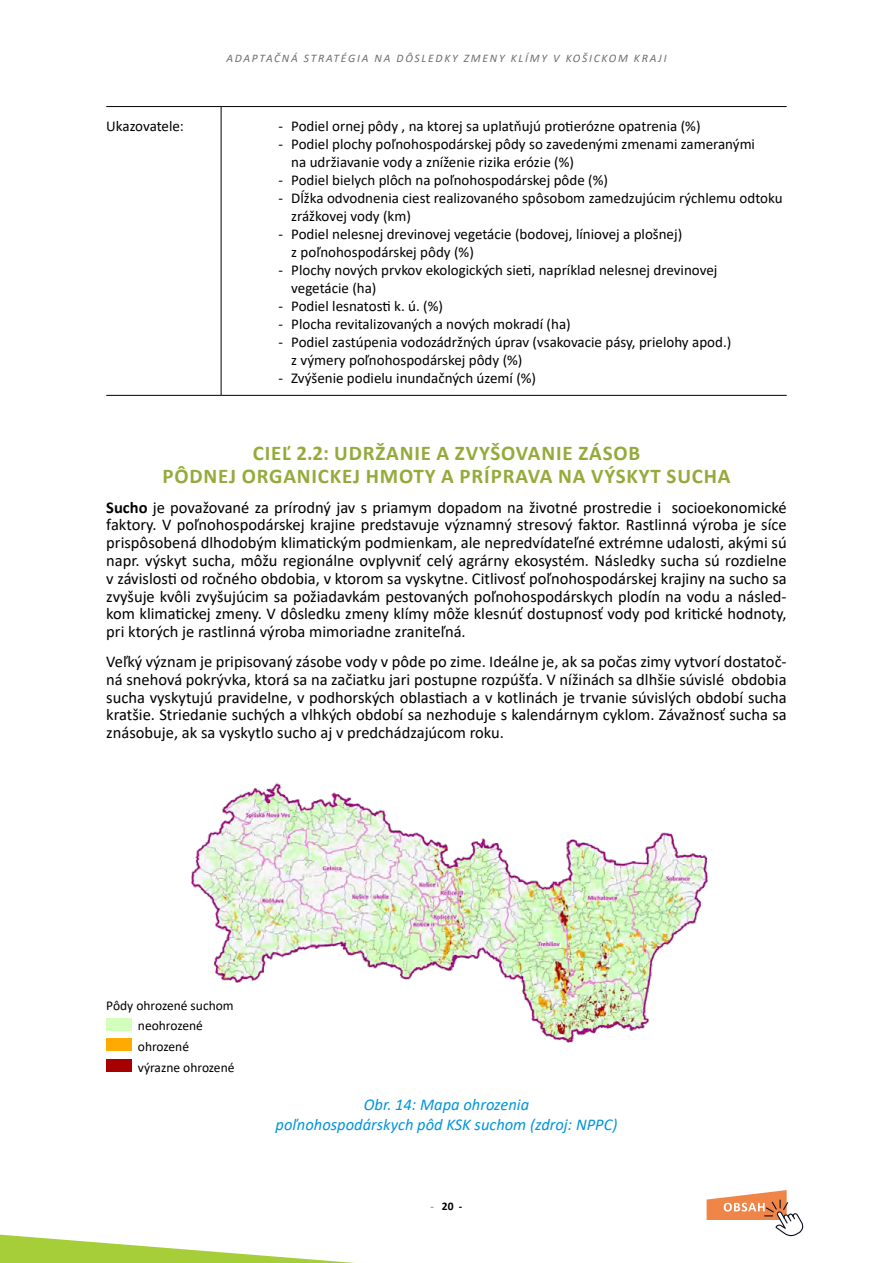
<style>
.page{position:relative;width:893px;height:1263px;background:#fff}
.page>*{position:absolute;margin:0;border:0;box-sizing:border-box;transform-origin:0 0}
.t1{font:700 21px/22.6px "Calibri";letter-spacing:.04em;color:#95aa3b;text-align:center}
.t2{font:16.5px/17.9px "Calibri";color:#000;text-align:justify}
.t3{font:italic 16.5px/19.8px "Calibri";color:#0095da;text-align:center}
.t4{font:15px/18px "Calibri";color:#000}
.t5{font:13.5px/20.5px "Calibri";color:#000}
.t6{font:italic 11.55px "Calibri";letter-spacing:.15em;color:#6d6e71}
.t7{font:700 11.55px "Calibri";color:#000}
.s1{font-weight:700}
.s2{color:#95aa3b}
</style>
<div class="page">
<svg style="left:0;top:1234px;width:355px;height:29px"></svg>
<svg style="left:707px;top:1190px;width:97px;height:46px"></svg>
<hr style="left:106px;top:106px;width:115px;height:1px;background:#000">
<hr style="left:221px;top:106px;width:566px;height:1px;background:#000">
<hr style="left:221px;top:107px;width:1px;height:288px;background:#000">
<hr style="left:106px;top:395px;width:115px;height:1px;background:#000">
<hr style="left:221px;top:395px;width:566px;height:1px;background:#000">
<img style="left:191px;top:782px;width:517px;height:261px">
<div style="left:106px;top:1018px;width:26px;height:12px;background:#d3ffbd"></div>
<div style="left:106px;top:1038px;width:26px;height:13px;background:#fa0"></div>
<div style="left:106px;top:1059px;width:26px;height:12px;background:#a60000"></div>
<p class="t6" style="left:226px;top:50px;width:442px">ADAPTAČNÁ STRATÉGIA NA DÔSLEDKY ZMENY KLÍMY V KOŠICKOM KRAJI</p>
<p class="t4" style="left:106px;top:116px;width:79px">Ukazovatele:</p>
<p class="t4" style="left:278px;top:116px;width:424px">- Podiel ornej pôdy , na ktorej sa uplatňujú protierózne opatrenia (%)</p>
<p class="t4" style="left:291px;top:134px;width:465px;text-indent:-13px">- Podiel plochy poľnohospodárskej pôdy so zavedenými zmenami zameranými na udržiavanie vody a zníženie rizika erózie (%)</p>
<p class="t4" style="left:278px;top:170px;width:331px">- Podiel bielych plôch na poľnohospodárskej pôde (%)</p>
<p class="t4" style="left:291px;top:188px;width:493px;text-indent:-13px">- Dĺžka odvodnenia ciest realizovaného spôsobom zamedzujúcim rýchlemu odtoku zrážkovej vody (km)</p>
<p class="t4" style="left:291px;top:224px;width:392px;text-indent:-13px">- Podiel nelesnej drevinovej vegetácie (bodovej, líniovej a plošnej) z poľnohospodárskej pôdy (%)</p>
<p class="t4" style="left:291px;top:260px;width:428px;text-indent:-13px">- Plochy nových prvkov ekologických sieti, napríklad nelesnej drevinovej vegetácie (ha)</p>
<p class="t4" style="left:278px;top:296px;width:166px">- Podiel lesnatosti k. ú. (%)</p>
<p class="t4" style="left:278px;top:314px;width:294px">- Plocha revitalizovaných a nových mokradí (ha)</p>
<p class="t4" style="left:291px;top:332px;width:442px;text-indent:-13px">- Podiel zastúpenia vodozádržných úprav (vsakovacie pásy, prielohy apod.) z výmery poľnohospodárskej pôdy (%)</p>
<p class="t4" style="left:278px;top:368px;width:259px">- Zvýšenie podielu inundačných území (%)</p>
<p class="t1" style="left:162px;top:441px;width:570px">CIEĽ 2.2: UDRŽANIE A ZVYŠOVANIE ZÁSOB<br>PÔDNEJ ORGANICKEJ HMOTY A PRÍPRAVA NA VÝSKYT SUCHA</p>
<p class="t2" style="left:106px;top:498px;width:682px"><span class="s1">Sucho</span> je považované za prírodný jav s priamym dopadom na životné prostredie i socioekonomické faktory. V poľnohospodárskej krajine predstavuje významný stresový faktor. Rastlinná výroba je síce prispôsobená dlhodobým klimatickým podmienkam, ale nepredvídateľné extrémne udalosti, akými sú napr. výskyt sucha, môžu regionálne ovplyvniť celý agrárny ekosystém. Následky sucha sú rozdielne v závislosti od ročného obdobia, v ktorom sa vyskytne. Citlivosť poľnohospodárskej krajiny na sucho sa zvyšuje kvôli zvyšujúcim sa požiadavkám pestovaných poľnohospodárskych plodín na vodu a násled&shy;kom klimatickej zmeny. V dôsledku zmeny klímy môže klesnúť dostupnosť vody pod kritické hodnoty, pri ktorých je rastlinná výroba mimoriadne zraniteľná.</p>
<p class="t2" style="left:106px;top:652px;width:682px">Veľký význam je pripisovaný zásobe vody v pôde po zime. Ideálne je, ak sa počas zimy vytvorí dostatoč&shy;ná snehová pokrývka, ktorá sa na začiatku jari postupne rozpúšťa. V nížinách sa dlhšie súvislé obdobia sucha vyskytujú pravidelne, v podhorských oblastiach a v kotlinách je trvanie súvislých období sucha kratšie. Striedanie suchých a vlhkých období sa nezhoduje s kalendárnym cyklom. Závažnosť sucha sa znásobuje, ak sa vyskytlo sucho aj v predchádzajúcom roku.</p>
<p class="t5" style="left:138px;top:995px;width:98px;text-indent:-32px">Pôdy ohrozené suchom neohrozené ohrozené výrazne ohrozené</p>
<p class="t3" style="left:276px;top:1094px;width:343px">Obr. 14: Mapa ohrozenia<br>poľnohospodárskych pôd KSK suchom (zdroj: NPPC)</p>
<p class="t7" style="left:431px;top:1198px;width:33px"><span class="s2">-</span> 20 -</p>
</div>
